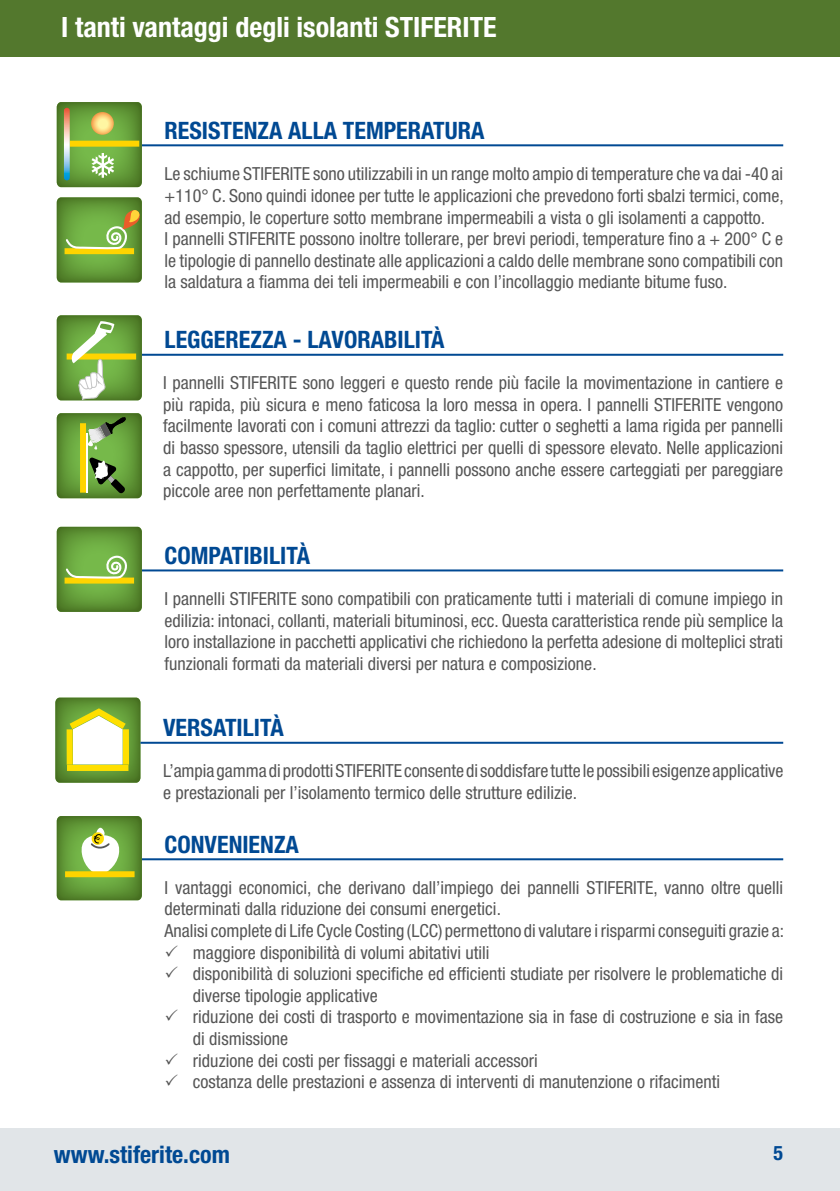
<style>
.page{position:relative;width:840px;height:1191px;background:#fff}
.page>*{position:absolute;margin:0;border:0;box-sizing:border-box;transform-origin:0 0}
.t1{font:700 condensed 28px "Helvetica Neue LT Pro";color:#fff}
.t2{font:700 condensed 24px "Helvetica Neue LT Pro";color:#004993}
.t3{font:700 condensed 20px "Helvetica Neue LT Pro";color:#004993}
.t4{font:condensed 18px/21.6px "Helvetica Neue LT Pro";color:#565656}
</style>
<div class="page">
<div style="left:0;top:0;width:839px;height:57px;background:#53782d"></div>
<div style="left:0;top:1128px;width:839px;height:63px;background:#e1e5e8"></div>
<hr style="left:142px;top:144px;width:640px;height:2px;background:#004993">
<svg style="left:57px;top:102px;width:85px;height:85px;background:#619837"></svg>
<div style="left:70px;top:141px;width:69px;height:6px;background:#ffd400"></div>
<svg style="left:64px;top:108px;width:6px;height:72px"></svg>
<svg style="left:91px;top:153px;width:23px;height:25px"></svg>
<svg style="left:91px;top:112px;width:23px;height:23px"></svg>
<svg style="left:57px;top:197px;width:85px;height:85px;background:#5d9134"></svg>
<div style="left:65px;top:248px;width:69px;height:6px;background:#ffd400"></div>
<svg style="left:64px;top:209px;width:76px;height:41px;background:#88b251"></svg>
<hr style="left:142px;top:354px;width:640px;height:2px;background:#004993">
<svg style="left:57px;top:413px;width:85px;height:85px;background:#5f9336"></svg>
<div style="left:80px;top:423px;width:6px;height:69px;background:#ffd400"></div>
<hr style="left:86px;top:433px;width:1px;height:59px;background:#fff">
<svg style="left:87px;top:416px;width:39px;height:34px"></svg>
<svg style="left:89px;top:457px;width:36px;height:36px"></svg>
<svg style="left:57px;top:315px;width:85px;height:85px;background:#5d9133"></svg>
<div style="left:67px;top:353px;width:69px;height:6px;background:#ffd400"></div>
<svg style="left:72px;top:320px;width:42px;height:80px"></svg>
<hr style="left:142px;top:569px;width:640px;height:2px;background:#004993">
<svg style="left:57px;top:527px;width:85px;height:85px;background:#609635"></svg>
<div style="left:65px;top:577px;width:69px;height:6px;background:#ffd400"></div>
<svg style="left:64px;top:554px;width:63px;height:25px;background:#91c267"></svg>
<hr style="left:142px;top:858px;width:640px;height:2px;background:#004993">
<svg style="left:57px;top:816px;width:85px;height:84px;background:#5e9434"></svg>
<div style="left:65px;top:871px;width:69px;height:6px;background:#ffd400"></div>
<svg style="left:96px;top:827px;width:8px;height:10px"></svg>
<svg style="left:80px;top:831px;width:41px;height:41px"></svg>
<svg style="left:55px;top:697px;width:85px;height:85px;background:#5a8a32"></svg>
<svg style="left:63px;top:705px;width:69px;height:59px"></svg>
<div style="left:67px;top:765px;width:61px;height:6px;background:#ffdf00"></div>
<div style="left:123px;top:729px;width:6px;height:35px;background:#ffdf00"></div>
<div style="left:67px;top:729px;width:6px;height:35px;background:#ffdf00"></div>
<hr style="left:140px;top:741px;width:642px;height:2px;background:#004993">
<h1 class="t1" style="left:61px;top:10px;width:437px">I tanti vantaggi degli isolanti STIFERITE</h1>
<h2 class="t2" style="left:164px;top:116px;width:321px">RESISTENZA ALLA TEMPERATURA</h2>
<p class="t4" style="left:164px;top:163px;width:620px">Le schiume STIFERITE sono utilizzabili in un range molto ampio di temperature che va dai -40 ai +110° C. Sono quindi idonee per tutte le applicazioni che prevedono forti sbalzi termici, come, ad esempio, le coperture sotto membrane impermeabili a vista o gli isolamenti a cappotto.<br>I pannelli STIFERITE possono inoltre tollerare, per brevi periodi, temperature fino a + 200° C e le tipologie di pannello destinate alle applicazioni a caldo delle membrane sono compatibili con la saldatura a fiamma dei teli impermeabili e con l’incollaggio mediante bitume fuso.</p>
<h2 class="t2" style="left:164px;top:325px;width:281px">LEGGEREZZA - LAVORABILITÀ</h2>
<p class="t4" style="left:163px;top:372px;width:621px;text-align:justify">I pannelli STIFERITE sono leggeri e questo rende più facile la movimentazione in cantiere e più rapida, più sicura e meno faticosa la loro messa in opera. I pannelli STIFERITE vengono facilmente lavorati con i comuni attrezzi da taglio: cutter o seghetti a lama rigida per pannelli di basso spessore, utensili da taglio elettrici per quelli di spessore elevato. Nelle applicazioni a cappotto, per superfici limitate, i pannelli possono anche essere carteggiati per pareggiare piccole aree non perfettamente planari.</p>
<h2 class="t2" style="left:164px;top:541px;width:147px">COMPATIBILITÀ</h2>
<p class="t4" style="left:164px;top:587px;width:619px;text-align:justify">I pannelli STIFERITE sono compatibili con praticamente tutti i materiali di comune impiego in edilizia: intonaci, collanti, materiali bituminosi, ecc. Questa caratteristica rende più semplice la loro installazione in pacchetti applicativi che richiedono la perfetta adesione di molteplici strati funzionali formati da materiali diversi per natura e composizione.</p>
<h2 class="t2" style="left:163px;top:713px;width:122px">VERSATILITÀ</h2>
<p class="t4" style="left:163px;top:760px;width:621px">L’ampia gamma di prodotti STIFERITE consente di soddisfare tutte le possibili esigenze applicative e prestazionali per l’isolamento termico delle strutture edilizie.</p>
<h2 class="t2" style="left:164px;top:829px;width:136px">CONVENIENZA</h2>
<p class="t4" style="left:164px;top:876px;width:620px">I vantaggi economici, che derivano dall’impiego dei pannelli STIFERITE, vanno oltre quelli determinati dalla riduzione dei consumi energetici.<br>Analisi complete di Life Cycle Costing (LCC) permettono di valutare i risparmi conseguiti grazie a:</p>
<p class="t4" style="left:164px;top:941px;width:326px">✓ maggiore disponibilità di volumi abitativi utili</p>
<p class="t4" style="left:193px;top:963px;width:591px;text-indent:-28px">✓ disponibilità di soluzioni specifiche ed efficienti studiate per risolvere le problematiche di diverse tipologie applicative</p>
<p class="t4" style="left:193px;top:1006px;width:591px;text-indent:-28px">✓ riduzione dei costi di trasporto e movimentazione sia in fase di costruzione e sia in fase di dismissione</p>
<p class="t4" style="left:164px;top:1049px;width:374px">✓ riduzione dei costi per fissaggi e materiali accessori</p>
<p class="t4" style="left:164px;top:1071px;width:557px">✓ costanza delle prestazioni e assenza di interventi di manutenzione o rifacimenti</p>
<h2 class="t2" style="left:54px;top:1140px;width:177px">www.stiferite.com</h2>
<p class="t3" style="left:773px;top:1141px;width:11px">5</p>
</div>
